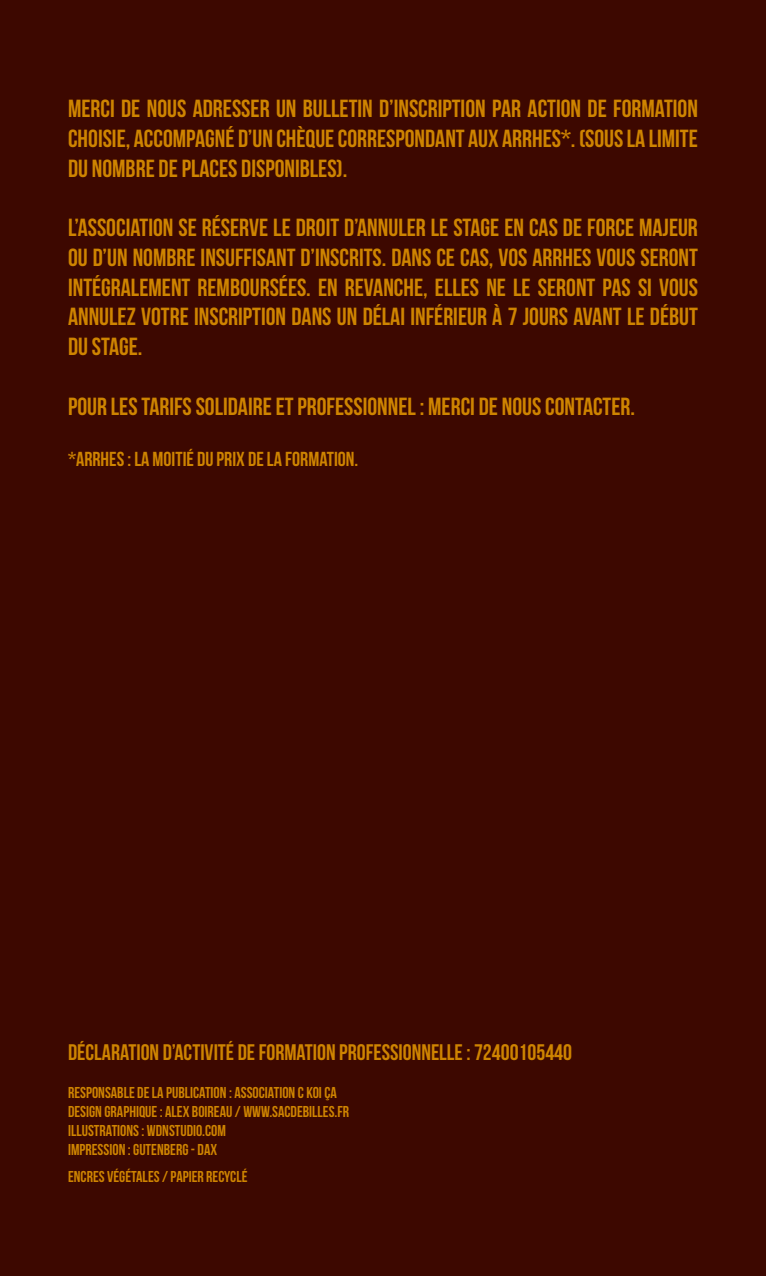
<style>
.page{position:relative;width:766px;height:1276px;background:#fff}
.page>*{position:absolute;margin:0;border:0;box-sizing:border-box;transform-origin:0 0}
.t1{font:24.75px/29.7px "Bebas Neue";color:#ce8400;text-align:justify}
.t2{font:22.5px "Bebas Neue";color:#ce8400}
.t3{font:20.25px "Bebas Neue";color:#ce8400}
.t4{font:15.75px/18.9px "Bebas Neue";color:#ce8400}
</style>
<div class="page">
<div style="left:0;top:0;width:765px;height:1276px;background:#3d0800"></div>
<p class="t1" style="left:68px;top:94px;width:631px">MERCI DE NOUS ADRESSER UN BULLETIN D’INSCRIPTION PAR ACTION DE FORMATION CHOISIE, ACCOMPAGNÉ D’UN CHÈQUE CORRESPONDANT AUX ARRHES*. (SOUS LA LIMITE DU NOMBRE DE PLACES DISPONIBLES).</p>
<p class="t1" style="left:68px;top:212px;width:631px">L’ASSOCIATION SE RÉSERVE LE DROIT D’ANNULER LE STAGE EN CAS DE FORCE MAJEUR OU D’UN NOMBRE INSUFFISANT D’INSCRITS. DANS CE CAS, VOS ARRHES VOUS SERONT INTÉGRALEMENT REMBOURSÉES. EN REVANCHE, ELLES NE LE SERONT PAS SI VOUS ANNULEZ VOTRE INSCRIPTION DANS UN DÉLAI INFÉRIEUR À 7 JOURS AVANT LE DÉBUT DU STAGE.</p>
<p class="t1" style="left:68px;top:391px;width:568px">POUR LES TARIFS SOLIDAIRE ET PROFESSIONNEL : MERCI DE NOUS CONTACTER.</p>
<p class="t3" style="left:68px;top:448px;width:292px">*ARRHES : LA MOITIÉ DU PRIX DE LA FORMATION.</p>
<p class="t2" style="left:68px;top:1040px;width:505px">DÉCLARATION D’ACTIVITÉ DE FORMATION PROFESSIONNELLE : 72400105440</p>
<p class="t4" style="left:68px;top:1082px;width:282px">RESPONSABLE DE LA PUBLICATION : ASSOCIATION C KOI ÇA DESIGN GRAPHIQUE : ALEX BOIREAU / WWW.SACDEBILLES.FR ILLUSTRATIONS : WDNSTUDIO.COM<br>IMPRESSION : GUTENBERG - DAX</p>
<p class="t4" style="left:68px;top:1166px;width:181px">ENCRES VÉGÉTALES / PAPIER RECYCLÉ</p>
</div>
